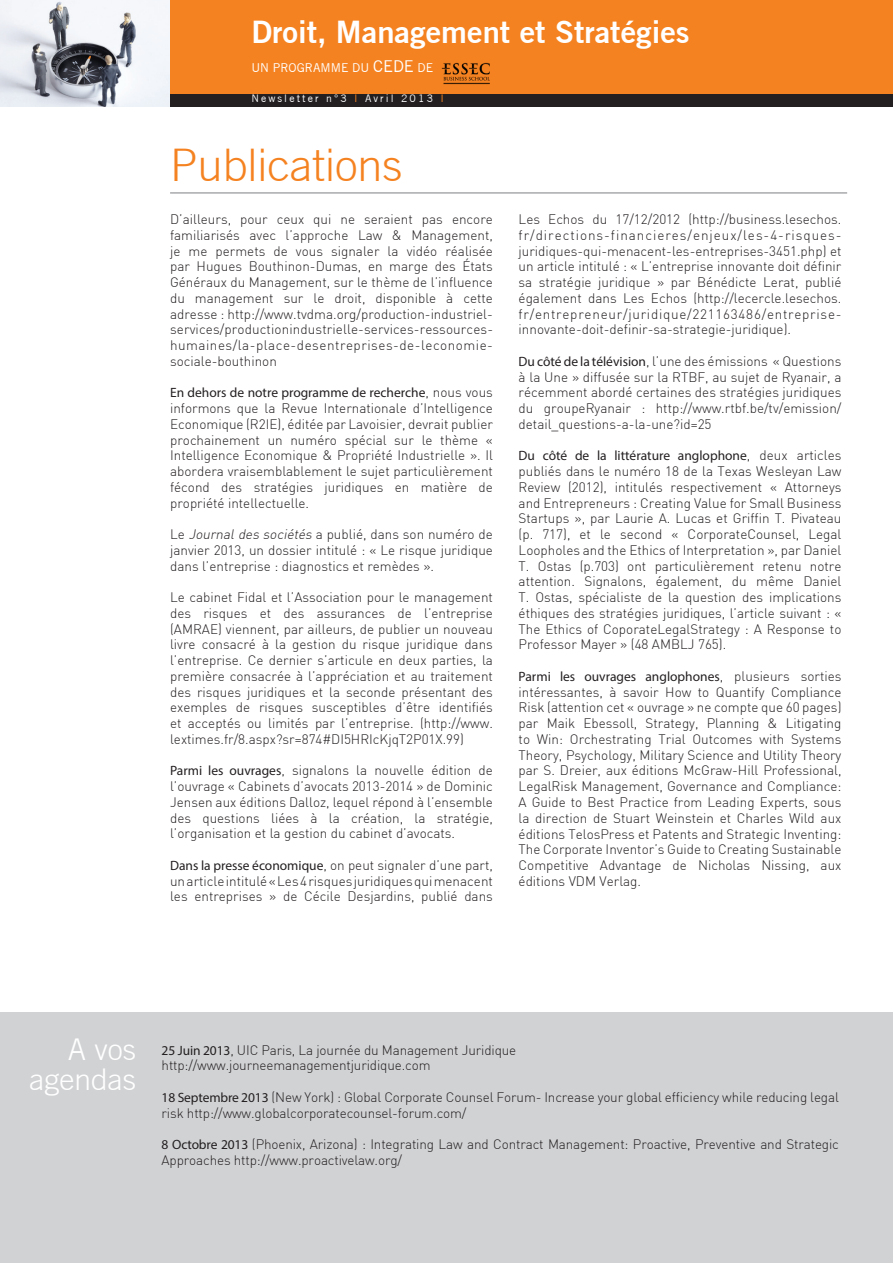
<style>
.page{position:relative;width:893px;height:1263px;background:#fff}
.page>*{position:absolute;margin:0;border:0;box-sizing:border-box;transform-origin:0 0}
.t1{font:300 45px "Trade Gothic";color:#f58220}
.t2{font:700 31.05px "Trade Gothic No.2";color:#fff}
.t3{font:300 30px/30.2px "Trade Gothic";color:#fff;text-align:right}
.t4{font:300 13.5px/15.8px "DIN";color:#231f20;text-align:justify}
.t5{font:13.5px "Myriad Pro";color:#231f20}
.t6{font:12.3px "Trade Gothic";color:#fff}
.t7{font:10.5px "Trade Gothic";letter-spacing:.2em;color:#fff}
.s1{font-size:16.35px}
.s2{color:#f58220}
.s3{font-family:"DIN";font-weight:300}
.s4{font-style:italic}
.s5{font-family:"Myriad Pro";font-weight:400}
</style>
<div class="page">
<div style="left:0;top:1012px;width:893px;height:251px;background:#d1d2d4"></div>
<img style="left:0;top:0;width:170px;height:106px">
<div style="left:170px;top:0;width:723px;height:95px;background:#f58220"></div>
<img style="left:441px;top:62px;width:49px;height:23px">
<div style="left:170px;top:94px;width:723px;height:12px;background:#231f20"></div>
<hr style="left:170px;top:192px;width:677px;height:2px;background:#939598">
<h2 class="t2" style="left:251px;top:13px;width:440px">Droit, Management et Stratégies</h2>
<p class="t6" style="left:251px;top:60px;width:183px">UN PROGRAMME DU <span class="s1">CEDE</span> DE</p>
<p class="t7" style="left:251px;top:92px;width:194px">Newsletter n°3 <span class="s2">I</span> Avril 2013 <span class="s2">I</span></p>
<h1 class="t1" style="left:170px;top:139px;width:234px">Publications</h1>
<p class="t4" style="left:170px;top:211px;width:324px">D’ailleurs, pour ceux qui ne seraient pas encore familiarisés avec l’approche Law &amp; Management, je me permets de vous signaler la vidéo réalisée par Hugues Bouthinon-Dumas, en marge des États Généraux du Management, sur le thème de l’influence du management sur le droit, disponible à cette adresse : http://www.tvdma.org/production-industriel&shy;services/productionindustrielle-services-ressources&shy;humaines/la-place-desentreprises-de-leconomie&shy;sociale-bouthinon</p>
<p class="t5" style="left:170px;top:384px;width:324px">En dehors de notre programme de recherche<span class="s3">, nous vous</span></p>
<p class="t4" style="left:170px;top:400px;width:324px">informons que la Revue Internationale d’Intelligence Economique (R2IE), éditée par Lavoisier, devrait publier prochainement un numéro spécial sur le thème « Intelligence Economique &amp; Propriété Industrielle ». Il abordera vraisemblablement le sujet particulièrement fécond des stratégies juridiques en matière de propriété intellectuelle.</p>
<p class="t4" style="left:170px;top:526px;width:324px">Le <span class="s4">Journal des sociétés</span> a publié, dans son numéro de janvier 2013, un dossier intitulé : « Le risque juridique dans l’entreprise : diagnostics et remèdes ».</p>
<p class="t4" style="left:170px;top:589px;width:324px">Le cabinet Fidal et l’Association pour le management des risques et des assurances de l’entreprise (AMRAE) viennent, par ailleurs, de publier un nouveau livre consacré à la gestion du risque juridique dans l’entreprise. Ce dernier s’articule en deux parties, la première consacrée à l’appréciation et au traitement des risques juridiques et la seconde présentant des exemples de risques susceptibles d’être identifiés et acceptés ou limités par l’entreprise. (http://www. lextimes.fr/8.aspx?sr=874#DI5HRIcKjqT2P01X.99)</p>
<p class="t4" style="left:170px;top:762px;width:324px"><span class="s5">Parmi les ouvrages</span>, signalons la nouvelle édition de l’ouvrage « Cabinets d’avocats 2013-2014 » de Dominic Jensen aux éditions Dalloz, lequel répond à l’ensemble des questions liées à la création, la stratégie, l’organisation et la gestion du cabinet d’avocats.</p>
<p class="t4" style="left:170px;top:857px;width:324px"><span class="s5">Dans la presse économique</span>, on peut signaler d’une part, un article intitulé « Les 4 risques juridiques qui menacent les entreprises » de Cécile Desjardins, publié dans</p>
<p class="t4" style="left:519px;top:211px;width:324px">Les Echos du 17/12/2012 (http://business.lesechos. fr/directions-financieres/enjeux/les-4-risques&shy;juridiques-qui-menacent-les-entreprises-3451.php) et un article intitulé : « L’entreprise innovante doit définir sa stratégie juridique » par Bénédicte Lerat, publié également dans Les Echos (http://lecercle.lesechos. fr/entrepreneur/juridique/221163486/entreprise&shy;innovante-doit-definir-sa-strategie-juridique).</p>
<p class="t4" style="left:519px;top:353px;width:324px"><span class="s5">Du côté de la télévision</span>, l’une des émissions « Questions à la Une » diffusée sur la RTBF, au sujet de Ryanair, a récemment abordé certaines des stratégies juridiques du groupeRyanair : http://www.rtbf.be/tv/emission/ detail_questions-a-la-une?id=25</p>
<p class="t5" style="left:519px;top:447px;width:324px">Du côté de la littérature anglophone<span class="s3">, deux articles</span></p>
<p class="t4" style="left:519px;top:463px;width:324px">publiés dans le numéro 18 de la Texas Wesleyan Law Review (2012), intitulés respectivement « Attorneys and Entrepreneurs : Creating Value for Small Business Startups », par Laurie A. Lucas et Griffin T. Pivateau (p. 717), et le second « CorporateCounsel, Legal Loopholes and the Ethics of Interpretation », par Daniel T. Ostas (p.703) ont particulièrement retenu notre attention. Signalons, également, du même Daniel T. Ostas, spécialiste de la question des implications éthiques des stratégies juridiques, l’article suivant : « The Ethics of CoporateLegalStrategy : A Response to Professor Mayer » (48 AMBLJ 765).</p>
<p class="t5" style="left:519px;top:668px;width:324px">Parmi les ouvrages anglophones<span class="s3">, plusieurs sorties</span></p>
<p class="t4" style="left:519px;top:684px;width:324px">intéressantes, à savoir How to Quantify Compliance Risk (attention cet « ouvrage » ne compte que 60 pages) par Maik Ebessoll, Strategy, Planning &amp; Litigating to Win: Orchestrating Trial Outcomes with Systems Theory, Psychology, Military Science and Utility Theory par S. Dreier, aux éditions McGraw-Hill Professional, LegalRisk Management, Governance and Compliance:<br>A Guide to Best Practice from Leading Experts, sous la direction de Stuart Weinstein et Charles Wild aux éditions TelosPress et Patents and Strategic Inventing:<br>The Corporate Inventor’s Guide to Creating Sustainable Competitive Advantage de Nicholas Nissing, aux éditions VDM Verlag.</p>
<h3 class="t3" style="left:30px;top:1034px;width:108px">A vos agendas</h3>
<p class="t4" style="left:162px;top:1042px;width:356px"><span class="s5">25 Juin 2013</span>, UIC Paris, La journée du Management Juridique http://www.journeemanagementjuridique.com</p>
<p class="t4" style="left:162px;top:1089px;width:679px"><span class="s5">18 Septembre 2013</span> (New York) : Global Corporate Counsel Forum- Increase your global efficiency while reducing legal risk http://www.globalcorporatecounsel-forum.com/</p>
<p class="t4" style="left:162px;top:1136px;width:679px"><span class="s5">8 Octobre 2013</span> (Phoenix, Arizona) : Integrating Law and Contract Management: Proactive, Preventive and Strategic<br>Approaches http://www.proactivelaw.org/</p>
</div>
